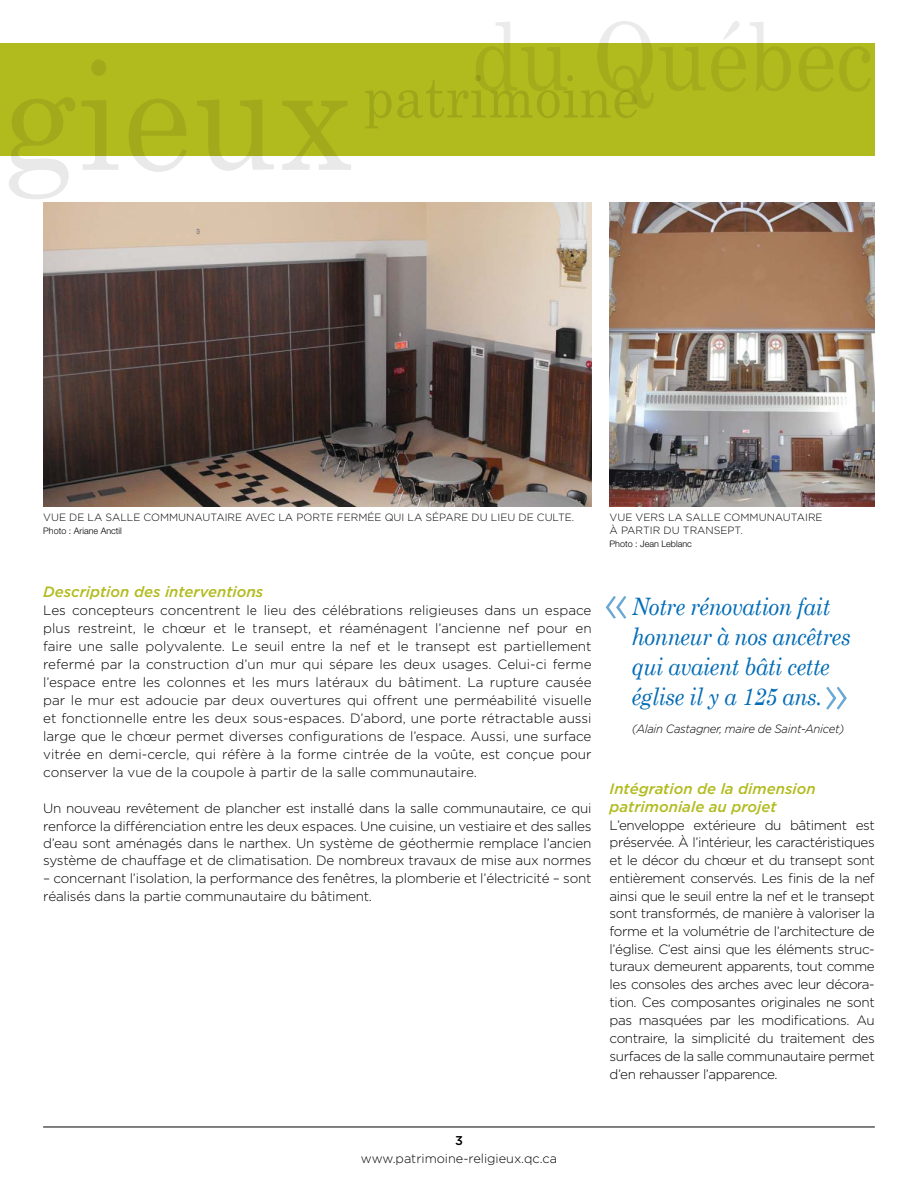
<style>
.page{position:relative;width:918px;height:1188px;background:#fff}
.page>*{position:absolute;margin:0;border:0;box-sizing:border-box;transform-origin:0 0}
.t1{font:300 54px "Gotham";color:#036cb6;scale:.95 1}
.t2{font:italic 24px/30px "Century Schoolbook";letter-spacing:-.02em;color:#036cb6;scale:.9 1}
.t3{font:italic 500 15px/18px "Gotham";color:#b2bb1e}
.t4{font:300 13.5px/17.9px "Gotham";letter-spacing:-.015em;color:#000;text-align:justify}
.t5{font:300 12.75px "Gotham";color:#000}
.t6{font:500 12.75px "Gotham";color:#000}
.t7{font:italic 300 12px "Gotham";letter-spacing:-.025em;color:#000;scale:.95 1}
.t8{font:300 10.5px/12.6px "Gotham";letter-spacing:.205em;color:#000}
.t9{font:300 9px "Helvetica Neue";color:#000}
</style>
<div class="page">
<div style="left:0;top:43px;width:875px;height:113px;background:#b2bb1e"></div>
<svg style="left:9px;top:97px;width:66px;height:102px"></svg>
<svg style="left:81px;top:59px;width:37px;height:111px"></svg>
<svg style="left:129px;top:99px;width:58px;height:73px"></svg>
<svg style="left:197px;top:100px;width:77px;height:71px"></svg>
<svg style="left:282px;top:101px;width:69px;height:69px"></svg>
<hr style="left:43px;top:1127px;width:832px;height:1px;background:#000">
<svg style="left:365px;top:21px;width:340px;height:107px"></svg>
<svg style="left:711px;top:21px;width:80px;height:71px"></svg>
<svg style="left:799px;top:46px;width:71px;height:46px"></svg>
<img style="left:610px;top:202px;width:265px;height:304px">
<img style="left:43px;top:202px;width:549px;height:304px">
<p class="t8" style="left:43px;top:511px;width:71px">Vue de la salle</p>
<p class="t8" style="left:144px;top:511px;width:110px">comm unautai re ave</p>
<p class="t8" style="left:268px;top:511px;width:99px">c la porte fermée</p>
<p class="t8" style="left:385px;top:511px;width:191px">qui la sépare du lieu de culte.</p>
<p class="t9" style="left:43px;top:526px;width:80px">Photo : Ariane Anctil</p>
<p class="t8" style="left:610px;top:511px;width:213px;text-indent:114px">comm unautai re à parti r du transept.</p>
<p class="t9" style="left:610px;top:538px;width:84px">Photo : Jean Leblanc</p>
<p class="t8" style="left:610px;top:511px;width:85px">Vueversla salle</p>
<p class="t3" style="left:43px;top:582px;width:222px">Description des interventions</p>
<p class="t4" style="left:43px;top:601px;width:550px">Les concepteurs concentrent le lieu des célébrations religieuses dans un espace plus restreint, le chœur et le transept, et réaménagent l’ancienne nef pour en faire une salle polyvalente. Le seuil entre la nef et le transept est partiellement refermé par la construction d’un mur qui sépare les deux usages. Celui-ci ferme l’espace entre les colonnes et les murs latéraux du bâtiment. La rupture causée par le mur est adoucie par deux ouvertures qui offrent une perméabilité visuelle et fonctionnelle entre les deux sous-espaces. D’abord, une porte rétractable aussi large que le chœur permet diverses configurations de l’espace. Aussi, une surface vitrée en demi-cercle, qui réfère à la forme cintrée de la voûte, est conçue pour conserver la vue de la coupole à partir de la salle communautaire.</p>
<p class="t4" style="left:43px;top:799px;width:550px">U n nouveau revêtement de plancher est installé dans la salle communautaire, ce qui renforce la différenciation entre les deux espaces. U ne cuisine, un vestiaire et des salles d’eau sont aménagés dans le narthex. U n système de géothermie remplace l’ancien système de chauffage et de climatisation. De nombreux travaux de mise aux normes</p>
<p class="t4" style="left:43px;top:869px;width:550px">– concernant l’isolation, la performance des fenêtres, la plomberie et l’électricité – sont réalisés dans la partie communautaire du bâtiment.</p>
<h1 class="t1" style="left:603px;top:573px;width:29px">«</h1>
<h2 class="t2" style="left:632px;top:591px;width:245px">Notre rénovation fait honneur à nos ancêtres qui avaient bâti cette église il y a 125 ans.</h2>
<p class="t7" style="left:632px;top:722px;width:225px">(Alain Castagner, maire de Saint-Anicet)</p>
<h1 class="t1" style="left:823px;top:663px;width:29px">»</h1>
<p class="t3" style="left:610px;top:780px;width:208px">Intégration de la dimension patrimoniale au projet</p>
<p class="t4" style="left:610px;top:816px;width:267px">L’enveloppe extérieure du bâtiment est préservée. À l’intérieur, les caractéristiques et le décor du chœur et du transept sont entièrement conservés. Les finis de la nef ainsi que le seuil entre la nef et le transept sont transformés, de manière à valoriser la forme et la volumétrie de l’architecture de l’église. C’est ainsi que les éléments struc&shy;turaux demeurent apparents, tout comme les consoles des arches avec leur décora&shy;tion. Ces composantes originales ne sont pas masquées par les modifications. Au contraire, la simplicité du traitement des surfaces de la salle communautaire permet d’en rehausser l’apparence.</p>
<p class="t6" style="left:455px;top:1133px;width:9px">3</p>
<p class="t5" style="left:361px;top:1151px;width:198px">www.patrimoine-religieux.qc.ca</p>
</div>
